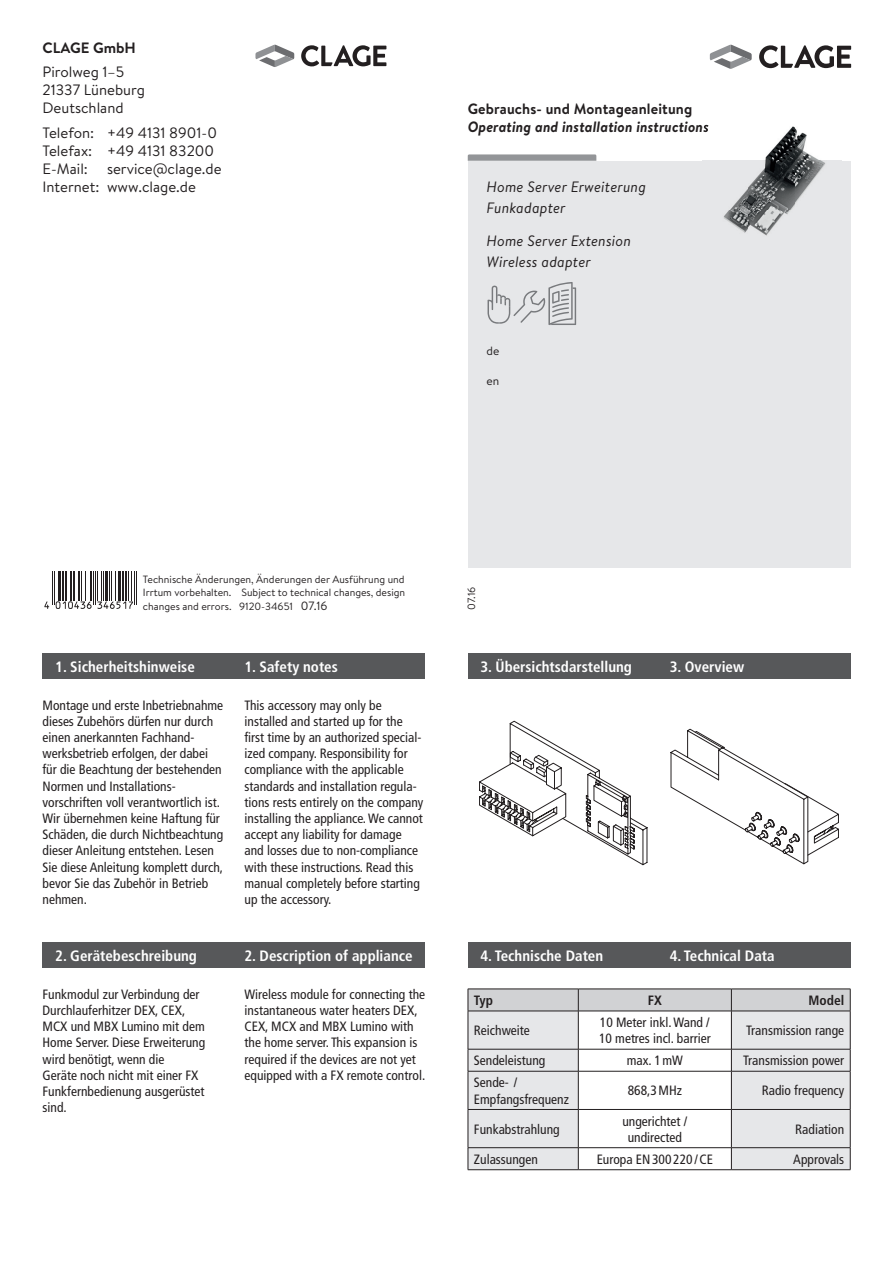
<style>
.page{position:relative;width:893px;height:1263px;background:#fff}
.page>*{position:absolute;margin:0;border:0;box-sizing:border-box;transform-origin:0 0}
.t1{font:700 condensed 15px "Frutiger LT Std";color:#fff}
.t2{font:15px/18px "Brandon Text";color:#231f20}
.t3{font:italic 15px/21.6px "Brandon Text";letter-spacing:.01em;color:#231f20}
.t4{font:700 15px "Brandon Text";letter-spacing:.01em;color:#231f20}
.t5{font:italic 700 15px "Brandon Text";letter-spacing:.01em;color:#231f20}
.t6{font:condensed 13.5px/16.2px "Frutiger LT Std";color:#231f20}
.t7{font:700 condensed 13.5px "Frutiger LT Std";color:#231f20}
.t8{font:12px "Brandon Text";color:#231f20}
.t9{font:10.5px/12.6px "Brandon Text";color:#231f20}
.s1{font-size:12px}
</style>
<div class="page">
<svg style="left:44px;top:601px;width:5px;height:8px"></svg>
<hr style="left:52px;top:572px;width:1px;height:33px;background:#231f20">
<hr style="left:54px;top:572px;width:1px;height:33px;background:#231f20">
<svg style="left:56px;top:572px;width:77px;height:37px"></svg>
<hr style="left:134px;top:572px;width:1px;height:33px;background:#231f20">
<hr style="left:136px;top:572px;width:1px;height:33px;background:#231f20">
<div style="left:43px;top:653px;width:382px;height:25px;background:#57585a"></div>
<div style="left:468px;top:653px;width:382px;height:25px;background:#57585a"></div>
<div style="left:43px;top:942px;width:382px;height:25px;background:#57585a"></div>
<svg style="left:479px;top:721px;width:168px;height:145px"></svg>
<svg style="left:671px;top:728px;width:168px;height:136px"></svg>
<div style="left:468px;top:942px;width:382px;height:25px;background:#57585a"></div>
<svg style="left:469px;top:1012px;width:381px;height:157px;fill:#e6e7e9"></svg>
<svg style="left:468px;top:989px;width:383px;height:22px"></svg>
<hr style="left:468px;top:1011px;width:110px;height:1px;background:#231f20">
<hr style="left:468px;top:1011px;width:1px;height:38px;background:#231f20">
<hr style="left:578px;top:1011px;width:153px;height:1px;background:#231f20">
<hr style="left:578px;top:1011px;width:1px;height:38px;background:#231f20">
<hr style="left:731px;top:1011px;width:119px;height:1px;background:#231f20">
<hr style="left:731px;top:1011px;width:1px;height:38px;background:#231f20">
<hr style="left:850px;top:1011px;width:1px;height:38px;background:#231f20">
<hr style="left:468px;top:1049px;width:110px;height:1px;background:#231f20">
<svg style="left:468px;top:1049px;width:1px;height:22px"></svg>
<hr style="left:578px;top:1049px;width:153px;height:1px;background:#231f20">
<svg style="left:578px;top:1049px;width:1px;height:22px"></svg>
<hr style="left:731px;top:1049px;width:119px;height:1px;background:#231f20">
<svg style="left:731px;top:1049px;width:1px;height:22px"></svg>
<svg style="left:850px;top:1049px;width:1px;height:22px"></svg>
<hr style="left:468px;top:1071px;width:110px;height:1px;background:#231f20">
<hr style="left:468px;top:1071px;width:1px;height:38px;background:#231f20">
<hr style="left:578px;top:1071px;width:153px;height:1px;background:#231f20">
<hr style="left:578px;top:1071px;width:1px;height:38px;background:#231f20">
<hr style="left:731px;top:1071px;width:119px;height:1px;background:#231f20">
<hr style="left:731px;top:1071px;width:1px;height:38px;background:#231f20">
<hr style="left:850px;top:1071px;width:1px;height:38px;background:#231f20">
<hr style="left:468px;top:1109px;width:110px;height:1px;background:#231f20">
<hr style="left:468px;top:1110px;width:1px;height:37px;background:#231f20">
<hr style="left:578px;top:1109px;width:153px;height:1px;background:#231f20">
<hr style="left:578px;top:1110px;width:1px;height:37px;background:#231f20">
<hr style="left:731px;top:1109px;width:119px;height:1px;background:#231f20">
<hr style="left:731px;top:1110px;width:1px;height:37px;background:#231f20">
<hr style="left:850px;top:1110px;width:1px;height:37px;background:#231f20">
<hr style="left:468px;top:1147px;width:110px;height:1px;background:#231f20">
<svg style="left:468px;top:1148px;width:1px;height:21px"></svg>
<hr style="left:578px;top:1147px;width:153px;height:1px;background:#231f20">
<svg style="left:578px;top:1148px;width:1px;height:21px"></svg>
<hr style="left:731px;top:1147px;width:119px;height:1px;background:#231f20">
<svg style="left:731px;top:1148px;width:1px;height:21px"></svg>
<svg style="left:850px;top:1148px;width:1px;height:21px"></svg>
<hr style="left:468px;top:1169px;width:110px;height:1px;background:#231f20">
<hr style="left:578px;top:1169px;width:153px;height:1px;background:#231f20">
<hr style="left:731px;top:1169px;width:119px;height:1px;background:#231f20">
<svg style="left:301px;top:45px;width:85px;height:21px"></svg>
<svg style="left:255px;top:45px;width:39px;height:22px"></svg>
<svg style="left:759px;top:45px;width:92px;height:23px"></svg>
<svg style="left:710px;top:45px;width:42px;height:24px"></svg>
<div style="left:468px;top:161px;width:382px;height:407px;background:#e6e7e9"></div>
<svg style="left:487px;top:282px;width:89px;height:43px"></svg>
<svg style="left:468px;top:154px;width:128px;height:7px"></svg>
<img style="left:702px;top:125px;width:140px;height:111px">
<img style="left:702px;top:124px;width:6px;height:11px">
<p class="t4" style="left:43px;top:37px;width:95px">CLAGE GmbH</p>
<p class="t2" style="left:43px;top:63px;width:104px">Pirolweg 1–5<br>21337 Lüneburg<br>Deutschland</p>
<p class="t2" style="left:43px;top:123px;width:176px">Telefon: +49 4131 8901-0<br>Telefax: +49 4131 83200<br>E-Mail:</p>
<p class="t2" style="left:43px;top:159px;width:181px;text-indent:64px">service@clage.de<br>Internet: www.clage.de</p>
<p class="t4" style="left:468px;top:98px;width:226px">Gebrauchs- und Montageanleitung</p>
<p class="t5" style="left:468px;top:116px;width:243px">Operating and installation instructions</p>
<p class="t3" style="left:487px;top:175px;width:161px">Home Server Erweiterung<br>Funkadapter</p>
<p class="t3" style="left:487px;top:229px;width:146px">Home Server Extension<br>Wireless adapter</p>
<p class="t8" style="left:487px;top:343px;width:14px">de</p>
<p class="t8" style="left:487px;top:373px;width:14px">en</p>
<p class="t9" style="left:143px;top:573px;width:264px">Technische Änderungen, Änderungen der Ausführung und<br>Irrtum vorbehalten. Subject to technical changes, design</p>
<p class="t9" style="left:143px;top:600px;width:186px">changes and errors. 9120-34651 <span class="s1">07.16</span></p>
<p class="t9" style="left:465px;top:610px;width:25px;rotate:-90deg">07.16</p>
<p class="t1" style="left:55px;top:658px;width:141px">1. Sicherheitshinweise</p>
<p class="t1" style="left:480px;top:658px;width:153px">3. Übersichtsdarstellung</p>
<p class="t1" style="left:244px;top:658px;width:95px">1. Safety notes</p>
<p class="t1" style="left:670px;top:658px;width:76px">3. Overview</p>
<p class="t6" style="left:43px;top:697px;width:182px">Montage und erste Inbetriebnahme dieses Zubehörs dürfen nur durch einen an erkannten Fach hand - werks betrieb erfolgen, der dabei für die Beachtung der be stehenden<br>Normen und Installations&shy;vorschriften voll verantwortlich ist.<br>Wir übernehmen keine Haftung für<br>Schäden, die durch Nichtbeachtung dieser Anleitung entstehen. Lesen<br>Sie diese Anleitung komplett durch, bevor Sie das Zubehör in Betrieb nehmen.</p>
<p class="t6" style="left:244px;top:697px;width:180px">This accessory may only be installed and started up for the first time by an authorized special&shy;ized company. Responsibility for compliance with the applicable standards and installation regula&shy;tions rests entirely on the company installing the appliance. We cannot accept any liability for damage and losses due to non-compliance with these instructions. Read this manual completely before starting up the accessory.</p>
<p class="t1" style="left:244px;top:947px;width:170px">2. Description of appliance</p>
<p class="t1" style="left:480px;top:947px;width:124px">4. Technische Daten</p>
<p class="t1" style="left:670px;top:947px;width:106px">4. Technical Data</p>
<p class="t7" style="left:474px;top:992px;width:20px">Typ</p>
<p class="t7" style="left:648px;top:992px;width:15px">FX</p>
<p class="t7" style="left:808px;top:992px;width:37px">Model</p>
<p class="t6" style="left:474px;top:1022px;width:57px">Reichweite</p>
<p class="t6" style="left:599px;top:1014px;width:113px">10 Meter inkl. Wand /<br>10 metres incl. barrier</p>
<p class="t6" style="left:746px;top:1022px;width:99px">Transmission range</p>
<p class="t6" style="left:474px;top:1052px;width:73px">Sendeleistung</p>
<p class="t6" style="left:627px;top:1052px;width:58px">max. 1 mW</p>
<p class="t6" style="left:743px;top:1052px;width:102px">Transmission power</p>
<p class="t6" style="left:474px;top:1074px;width:96px">Sende- /<br>Empfangs frequenz</p>
<p class="t6" style="left:628px;top:1083px;width:56px">868,3 MHz</p>
<p class="t6" style="left:762px;top:1083px;width:84px">Radio frequency</p>
<p class="t6" style="left:474px;top:1121px;width:87px">Funk abstrahlung</p>
<p class="t6" style="left:622px;top:1113px;width:66px;text-align:center">ungerichtet / undirected</p>
<p class="t6" style="left:795px;top:1121px;width:51px">Radiation</p>
<p class="t6" style="left:474px;top:1151px;width:66px">Zulassungen</p>
<p class="t6" style="left:597px;top:1151px;width:118px">Europa EN 300 220 / CE</p>
<p class="t6" style="left:793px;top:1151px;width:52px">Approvals</p>
<p class="t1" style="left:55px;top:947px;width:143px">2. Gerätebeschreibung</p>
<p class="t6" style="left:43px;top:986px;width:164px">Funkmodul zur Verbindung der<br>Durchlauferhitzer DEX, CEX,<br>MCX und MBX Lumino mit dem<br>Home Server. Diese Erweiterung wird benötigt, wenn die<br>Geräte noch nicht mit einer FX<br>Funkfernbedienung ausgerüstet sind.</p>
<p class="t6" style="left:245px;top:986px;width:182px">Wireless module for connecting the instantaneous water heaters DEX, CEX, MCX and MBX Lumino with the home server. This expansion is required if the devices are not yet equipped with a FX remote control.</p>
</div>
